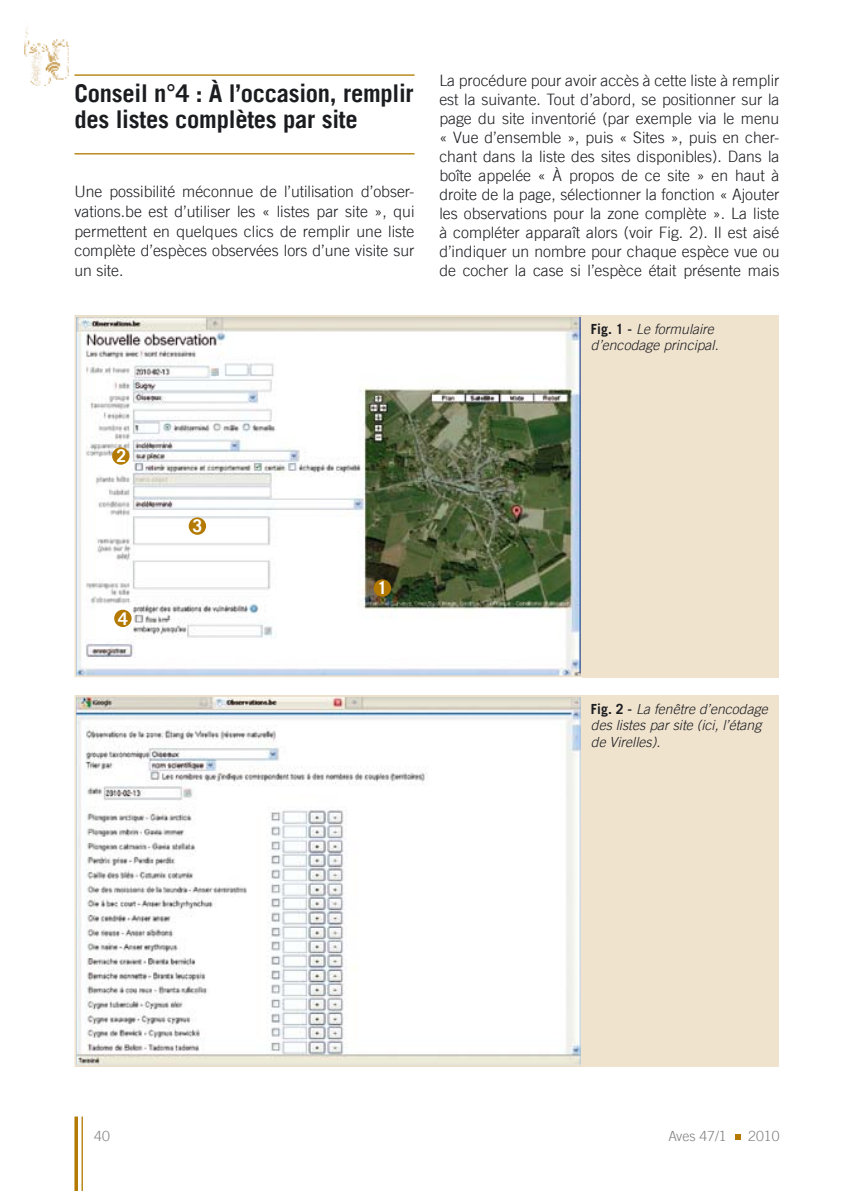
<style>
.page{position:relative;width:844px;height:1191px;background:#fff}
.page>*{position:absolute;margin:0;border:0;box-sizing:border-box;transform-origin:0 0}
.t1{font:700 24.5px/26.2px "Trade Gothic";letter-spacing:-.01em;color:#1b1c20}
.t2{font:700 17.5px "Trade Gothic";color:#fff}
.t3{font:300 15.75px/19.1px "Trade Gothic";color:#1b1c20;text-align:justify}
.t4{font:italic 300 14px/16.8px "Trade Gothic";color:#1b1c20}
.t5{font:300 14px "Trade Gothic";color:#818084}
.s1{font-weight:700;font-style:normal}
</style>
<div class="page">
<svg style="left:735px;top:1134px;width:5px;height:5px"></svg>
<svg style="left:74px;top:1116px;width:4px;height:75px"></svg>
<hr style="left:81px;top:1116px;width:2px;height:75px;background:#b37900">
<img style="left:77px;top:318px;width:502px;height:356px">
<div style="left:74px;top:315px;width:508px;height:362px;border:2px solid #f0e3ce"></div>
<img style="left:24px;top:27px;width:45px;height:59px">
<hr style="left:74px;top:74px;width:340px;height:2px;background:#b37900">
<hr style="left:74px;top:153px;width:340px;height:1px;background:#b37900">
<img style="left:77px;top:698px;width:502px;height:366px">
<div style="left:74px;top:695px;width:508px;height:372px;border:2px solid #f0e3ce"></div>
<div style="left:582px;top:315px;width:197px;height:362px;background:#f0e3ce"></div>
<div style="left:582px;top:695px;width:197px;height:372px;background:#f0e3ce"></div>
<div style="left:373px;top:579px;width:18px;height:18px;background:#b37900;border-radius:50%"></div>
<div style="left:112px;top:447px;width:17px;height:18px;background:#b37900;border-radius:50%"></div>
<div style="left:189px;top:517px;width:17px;height:18px;background:#b37900;border-radius:50%"></div>
<div style="left:114px;top:609px;width:17px;height:18px;background:#b37900;border-radius:50%"></div>
<h1 class="t1" style="left:74px;top:80px;width:341px">Conseil n°4 : À l’occasion, remplir des listes complètes par site</h1>
<p class="t3" style="left:74px;top:181px;width:341px;line-height:19.8px">Une possibilité méconnue de l’utilisation d’obser&shy;vations.be est d’utiliser les « listes par site », qui permettent en quelques clics de remplir une liste complète d’espèces observées lors d’une visite sur un site.</p>
<p class="t3" style="left:439px;top:70px;width:341px">La procédure pour avoir accès à cette liste à remplir est la suivante. Tout d’abord, se positionner sur la page du site inventorié (par exemple via le menu « Vue d’ensemble », puis « Sites », puis en cher&shy;chant dans la liste des sites disponibles). Dans la boîte appelée « À propos de ce site » en haut à droite de la page, sélectionner la fonction « Ajouter les observations pour la zone complète ». La liste à compléter apparaît alors (voir Fig. 2). Il est aisé d’indiquer un nombre pour chaque espèce vue ou de cocher la case si l’espèce était présente mais</p>
<p class="t4" style="left:590px;top:320px;width:129px"><span class="s1">Fig. 1 -</span> Le formulaire d’encodage principal.</p>
<p class="t2" style="left:116px;top:445px;width:11px">2</p>
<p class="t2" style="left:118px;top:607px;width:11px">4</p>
<p class="t2" style="left:192px;top:515px;width:11px">3</p>
<p class="t2" style="left:377px;top:577px;width:11px">1</p>
<p class="t4" style="left:590px;top:700px;width:178px"><span class="s1">Fig. 2 -</span> La fenêtre d’encodage des listes par site (ici, l’étang de Virelles).</p>
<p class="t5" style="left:94px;top:1128px;width:17px">40</p>
<p class="t5" style="left:668px;top:1128px;width:60px">Aves 47/1</p>
<p class="t5" style="left:748px;top:1128px;width:33px">2010</p>
</div>
